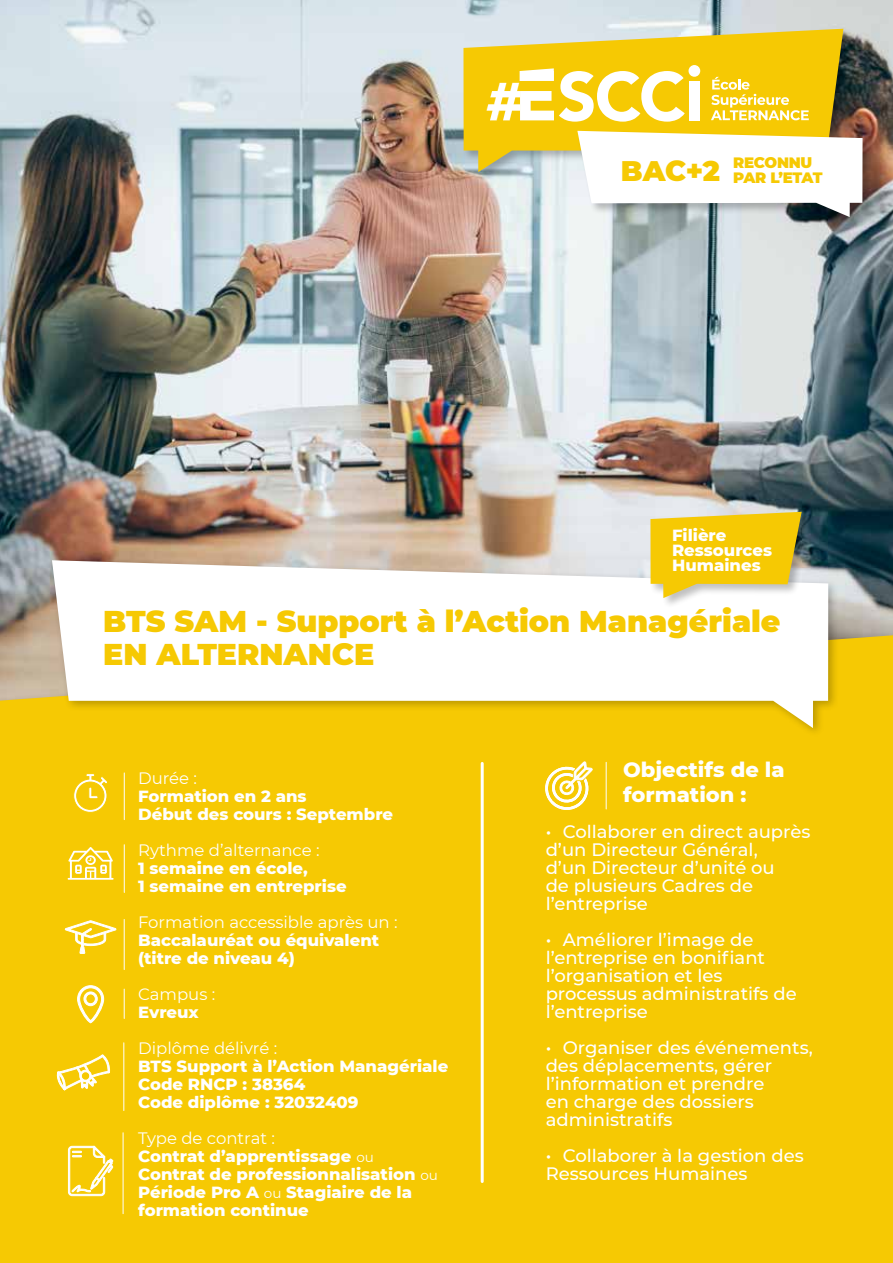
<style>
.page{position:relative;width:893px;height:1263px;background:#fff}
.page>*{position:absolute;margin:0;border:0;box-sizing:border-box;transform-origin:0 0}
.t1{font:900 30px/33px "Montserrat";color:#f6c903}
.t2{font:900 28.35px "Montserrat";color:#f6c903}
.t3{font:800 21px/25.2px "Montserrat";color:#fff}
.t4{font:500 18px/18px "Montserrat";color:#fff}
.t5{font:800 16.5px/18px "Montserrat";color:#fff}
.t6{font:16.5px "Montserrat";color:#fff}
.t7{font:900 15px/15px "Montserrat";letter-spacing:-.02em;color:#f6c903}
.s1{font-weight:400}
.s2{font-weight:400;font-size:13.5px}
</style>
<div class="page">
<img style="left:0;top:0;width:893px;height:625px">
<div style="left:462px;top:27px;width:392px;height:156px;background:#000;opacity:.25"></div>
<svg style="left:463px;top:29px;width:380px;height:143px;background:#e9c931"></svg>
<svg style="left:711px;top:77px;width:98px;height:43px;background:#f8d53f"></svg>
<div style="left:688px;top:65px;width:12px;height:12px;background:#fff;border-radius:50%"></div>
<div style="left:689px;top:81px;width:11px;height:39px;background:#fff"></div>
<svg style="left:487px;top:68px;width:198px;height:54px"></svg>
<div style="left:0;top:635px;width:893px;height:628px;background:#f6c903"></div>
<div style="left:47px;top:555px;width:792px;height:183px;background:#000;opacity:.25"></div>
<svg style="left:52px;top:560px;width:776px;height:168px"></svg>
<div style="left:649px;top:510px;width:163px;height:99px;background:#000;opacity:.25"></div>
<svg style="left:650px;top:512px;width:152px;height:86px;background:#ec3"></svg>
<hr style="left:481px;top:763px;width:3px;height:418px;background:#fff">
<svg style="left:74px;top:773px;width:34px;height:39px"></svg>
<svg style="left:68px;top:847px;width:46px;height:33px"></svg>
<svg style="left:65px;top:920px;width:51px;height:34px"></svg>
<svg style="left:77px;top:985px;width:27px;height:38px"></svg>
<hr style="left:124px;top:773px;width:1px;height:47px;background:#fff">
<hr style="left:124px;top:919px;width:1px;height:50px;background:#fff">
<hr style="left:123px;top:1043px;width:1px;height:67px;background:#fff">
<svg style="left:124px;top:989px;width:1px;height:29px"></svg>
<hr style="left:123px;top:1133px;width:1px;height:81px;background:#fff">
<hr style="left:124px;top:845px;width:1px;height:47px;background:#fff">
<svg style="left:56px;top:1052px;width:54px;height:42px"></svg>
<svg style="left:68px;top:1145px;width:46px;height:51px"></svg>
<svg style="left:542px;top:746px;width:51px;height:66px"></svg>
<hr style="left:606px;top:762px;width:1px;height:47px;background:#fff">
<div style="left:576px;top:129px;width:298px;height:99px;background:#000;opacity:.25"></div>
<svg style="left:577px;top:131px;width:285px;height:86px"></svg>
<h2 class="t2" style="left:621px;top:149px;width:101px">BAC+2</h2>
<p class="t7" style="left:733px;top:154px;width:91px">RECONNU<br>PAR L’ETAT</p>
<p class="t5" style="left:672px;top:527px;width:101px;line-height:15px">Filière<br>Ressources<br>Humaines</p>
<h1 class="t1" style="left:103px;top:603px;width:679px">BTS SAM - Support à l’Action Managériale<br>EN ALTERNANCE</h1>
<p class="t6" style="left:138px;top:767px;width:60px">Durée :</p>
<p class="t5" style="left:138px;top:786px;width:257px">Formation en 2 ans<br>Début des cours : Septembre</p>
<p class="t6" style="left:138px;top:839px;width:183px">Rythme d’alternance :</p>
<p class="t5" style="left:138px;top:858px;width:210px">1 semaine en école,<br>1 semaine en entreprise</p>
<p class="t6" style="left:138px;top:911px;width:261px">Formation accessible après un :</p>
<p class="t5" style="left:138px;top:930px;width:243px">Baccalauréat ou équivalent (titre de niveau 4)</p>
<p class="t6" style="left:138px;top:983px;width:79px">Campus :</p>
<p class="t5" style="left:138px;top:1002px;width:62px">Evreux</p>
<p class="t6" style="left:138px;top:1037px;width:141px">Diplôme délivré :</p>
<p class="t5" style="left:138px;top:1056px;width:312px">BTS Support à l’Action Managériale<br>Code RNCP : 38364<br>Code diplôme : 32032409</p>
<p class="t5" style="left:138px;top:1128px;width:301px"><span class="s1">Type de contrat :<br></span>Contrat d’apprentissage <span class="s2">ou<br></span>Contrat de professionnalisation <span class="s2">ou<br></span>Période Pro A <span class="s2">ou</span> Stagiaire de la formation continue</p>
<p class="t3" style="left:623px;top:755px;width:163px">Objectifs de la formation :</p>
<p class="t4" style="left:546px;top:822px;width:266px">• Collaborer en direct auprès d’un Directeur Général,<br>d’un Directeur d’unité ou<br>de plusieurs Cadres de l’entreprise</p>
<p class="t4" style="left:546px;top:930px;width:252px">• Améliorer l’image de l’entreprise en bonifiant l’organisation et les processus administratifs de l’entreprise</p>
<p class="t4" style="left:546px;top:1038px;width:269px">• Organiser des événements, des déplacements, gérer l’information et prendre<br>en charge des dossiers administratifs</p>
<p class="t4" style="left:546px;top:1146px;width:259px">• Collaborer à la gestion des<br>Ressources Humaines</p>
</div>
